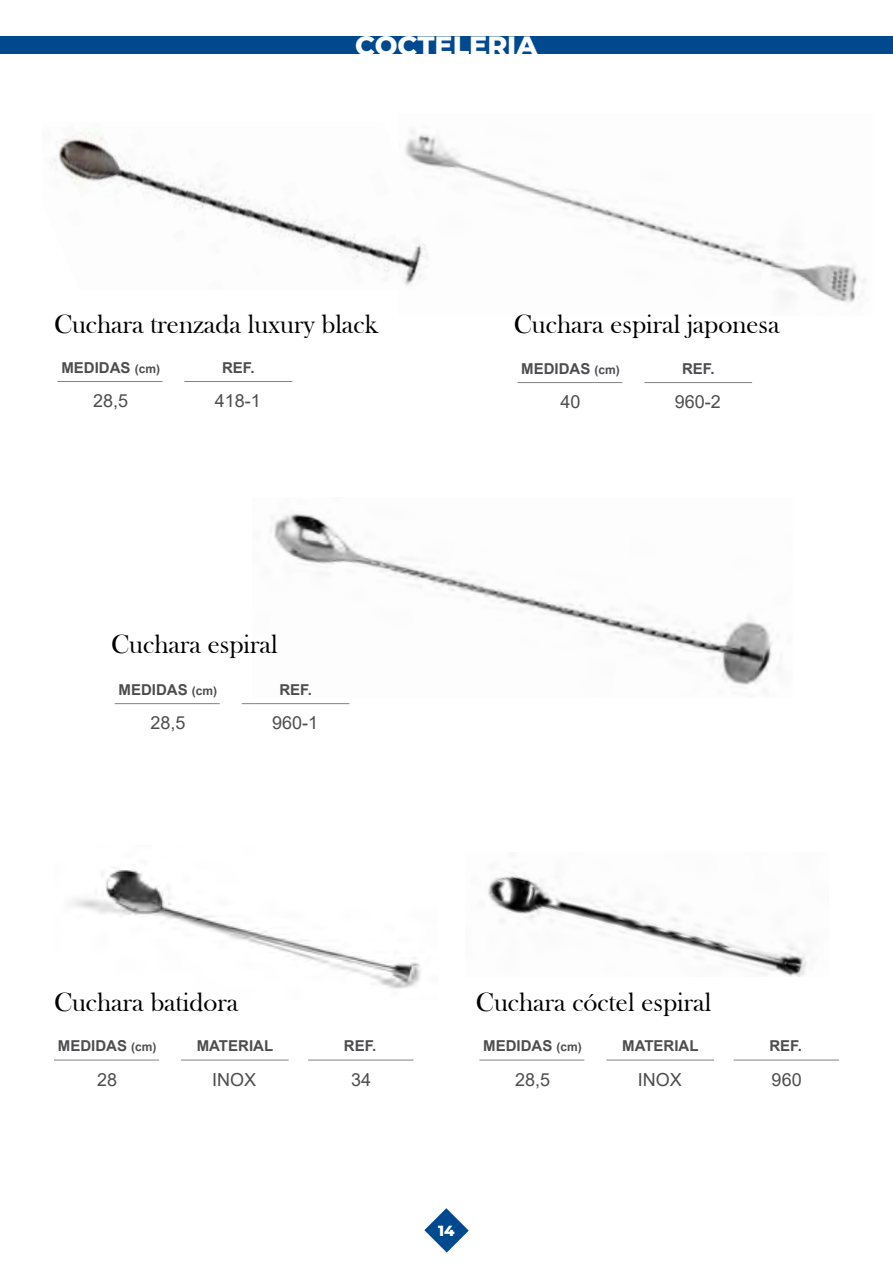
<style>
.page{position:relative;width:893px;height:1263px;background:#fff}
.page>*{position:absolute;margin:0;border:0;box-sizing:border-box;transform-origin:0 0}
.t1{font:27px "Bask Old Face";color:#000}
.t2{font:800 27px "Montserrat";color:#fff}
.t3{font:18px "Arial";color:#4d4d4f}
.t4{font:700 15px "Arial";color:#4d4d4f}
.t5{font:800 15px "Montserrat";color:#fff}
.s1{font-size:12px}
</style>
<div class="page">
<div style="left:0;top:36px;width:893px;height:18px;background:#00498f"></div>
<svg style="left:424px;top:1208px;width:45px;height:44px"></svg>
<img style="left:446px;top:150px;width:420px;height:153px">
<img style="left:270px;top:513px;width:503px;height:172px">
<hr style="left:115px;top:703px;width:105px;height:1px;background:#808285">
<hr style="left:242px;top:703px;width:107px;height:1px;background:#808285">
<img style="left:50px;top:130px;width:396px;height:156px">
<hr style="left:58px;top:381px;width:104px;height:1px;background:#808285">
<hr style="left:184px;top:381px;width:108px;height:1px;background:#808285">
<hr style="left:517px;top:382px;width:105px;height:1px;background:#808285">
<hr style="left:644px;top:382px;width:108px;height:1px;background:#808285">
<img style="left:71px;top:867px;width:350px;height:122px">
<hr style="left:54px;top:1060px;width:105px;height:1px;background:#808285">
<hr style="left:181px;top:1060px;width:108px;height:1px;background:#808285">
<hr style="left:308px;top:1060px;width:106px;height:1px;background:#808285">
<img style="left:488px;top:873px;width:319px;height:103px">
<hr style="left:479px;top:1060px;width:105px;height:1px;background:#808285">
<hr style="left:606px;top:1060px;width:108px;height:1px;background:#808285">
<hr style="left:734px;top:1060px;width:105px;height:1px;background:#808285">
<p class="t2" style="left:355px;top:26px;width:184px">COCTELERÍA</p>
<p class="t1" style="left:54px;top:309px;width:326px">Cuchara trenzada luxury black</p>
<p class="t4" style="left:61px;top:357px;width:100px">MEDIDAS <span class="s1">(cm)</span></p>
<p class="t4" style="left:222px;top:357px;width:34px">REF.</p>
<p class="t3" style="left:215px;top:388px;width:48px">418-1</p>
<p class="t3" style="left:561px;top:389px;width:22px">40</p>
<p class="t1" style="left:514px;top:309px;width:267px">Cuchara espiral japonesa</p>
<p class="t4" style="left:521px;top:358px;width:100px">MEDIDAS <span class="s1">(cm)</span></p>
<p class="t4" style="left:682px;top:358px;width:34px">REF.</p>
<p class="t3" style="left:675px;top:389px;width:48px">960-2</p>
<p class="t3" style="left:93px;top:388px;width:37px">28,5</p>
<p class="t1" style="left:111px;top:629px;width:168px">Cuchara espiral</p>
<p class="t4" style="left:119px;top:679px;width:100px">MEDIDAS <span class="s1">(cm)</span></p>
<p class="t4" style="left:279px;top:679px;width:34px">REF.</p>
<p class="t3" style="left:272px;top:710px;width:48px">960-1</p>
<p class="t3" style="left:150px;top:710px;width:37px">28,5</p>
<p class="t1" style="left:54px;top:987px;width:186px">Cuchara batidora</p>
<p class="t1" style="left:476px;top:987px;width:237px">Cuchara cóctel espiral</p>
<p class="t4" style="left:58px;top:1035px;width:100px">MEDIDAS <span class="s1">(cm)</span></p>
<p class="t4" style="left:197px;top:1035px;width:78px">MATERIAL</p>
<p class="t4" style="left:344px;top:1035px;width:34px">REF.</p>
<p class="t3" style="left:212px;top:1067px;width:46px">INOX</p>
<p class="t3" style="left:351px;top:1067px;width:22px">34</p>
<p class="t3" style="left:97px;top:1067px;width:22px">28</p>
<p class="t4" style="left:483px;top:1035px;width:100px">MEDIDAS <span class="s1">(cm)</span></p>
<p class="t4" style="left:622px;top:1035px;width:78px">MATERIAL</p>
<p class="t4" style="left:769px;top:1035px;width:34px">REF.</p>
<p class="t3" style="left:638px;top:1067px;width:46px">INOX</p>
<p class="t3" style="left:772px;top:1067px;width:32px">960</p>
<p class="t3" style="left:515px;top:1067px;width:37px">28,5</p>
<p class="t5" style="left:438px;top:1219px;width:18px">14</p>
</div>
